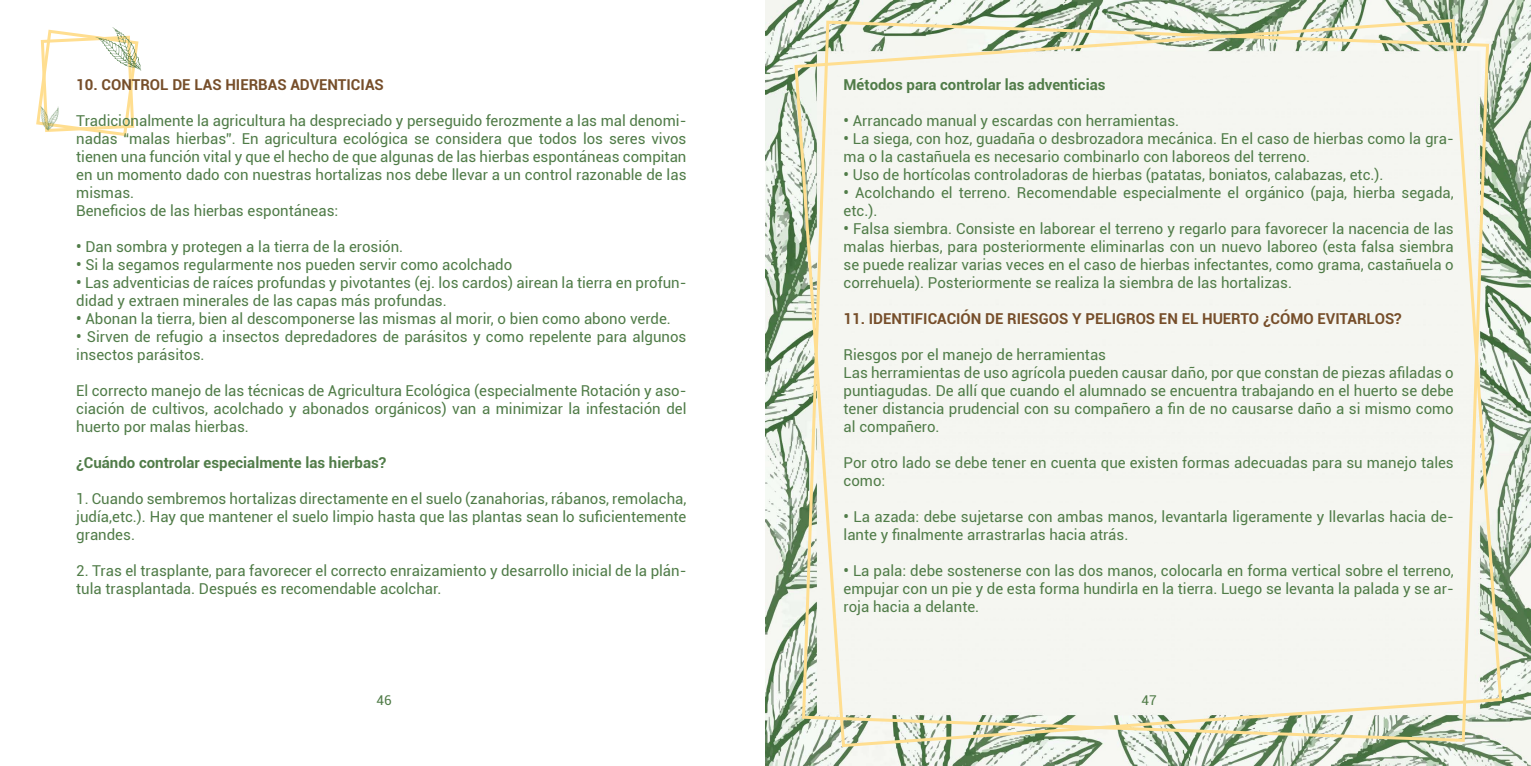
<style>
.page{position:relative;width:1531px;height:766px;background:#fff}
.page>*{position:absolute;margin:0;border:0;box-sizing:border-box;transform-origin:0 0}
.t1{font:15px/18px "Roboto";color:#507c48}
.t2{font:700 15px "Roboto";color:#764e2a}
.t3{font:700 15px "Roboto";color:#507c48}
.t4{font:13.5px "Roboto";color:#507c48}
.s1{font-weight:700}
</style>
<div class="page">
<img style="left:765px;top:0;width:766px;height:765px">
<svg style="left:793px;top:17px;width:710px;height:731px"></svg>
<svg style="left:800px;top:19px;width:690px;height:724px"></svg>
<svg style="left:36px;top:29px;width:103px;height:108px"></svg>
<p class="t2" style="left:76px;top:74px;width:309px">10. CONTROL DE LAS HIERBAS ADVENTICIAS</p>
<p class="t1" style="left:76px;top:111px;width:612px">Tradicionalmente la agricultura ha despreciado y perseguido ferozmente a las mal denomi&shy;nadas “malas hierbas”. En agricultura ecológica se considera que todos los seres vivos tienen una función vital y que el hecho de que algunas de las hierbas espontáneas compitan en un momento dado con nuestras hortalizas nos debe llevar a un control razonable de las mismas.<br>Beneficios de las hierbas espontáneas:</p>
<p class="t1" style="left:76px;top:237px;width:328px"><span class="s1">•</span> Dan sombra y protegen a la tierra de la erosión.</p>
<p class="t1" style="left:76px;top:255px;width:437px"><span class="s1">•</span> Si la segamos regularmente nos pueden servir como acolchado</p>
<p class="t1" style="left:76px;top:273px;width:612px"><span class="s1">•</span> Las adventicias de raíces profundas y pivotantes (ej. los cardos) airean la tierra en profun&shy;didad y extraen minerales de las capas más profundas.</p>
<p class="t1" style="left:76px;top:309px;width:596px"><span class="s1">•</span> Abonan la tierra, bien al descomponerse las mismas al morir, o bien como abono verde.</p>
<p class="t1" style="left:76px;top:327px;width:612px"><span class="s1">•</span> Sirven de refugio a insectos depredadores de parásitos y como repelente para algunos insectos parásitos.</p>
<p class="t1" style="left:76px;top:381px;width:612px;text-align:justify">El correcto manejo de las técnicas de Agricultura Ecológica (especialmente Rotación y aso&shy;ciación de cultivos, acolchado y abonados orgánicos) van a minimizar la infestación del huerto por malas hierbas.</p>
<p class="t3" style="left:76px;top:452px;width:311px">¿Cuándo controlar especialmente las hierbas?</p>
<p class="t1" style="left:76px;top:489px;width:612px;text-align:justify">1. Cuando sembremos hortalizas directamente en el suelo (zanahorias, rábanos, remolacha, judía,etc.). Hay que mantener el suelo limpio hasta que las plantas sean lo suficientemente grandes.</p>
<p class="t1" style="left:76px;top:561px;width:612px">2. Tras el trasplante, para favorecer el correcto enraizamiento y desarrollo inicial de la plán&shy;tula trasplantada. Después es recomendable acolchar.</p>
<p class="t3" style="left:843px;top:74px;width:263px">Métodos para controlar las adventicias</p>
<p class="t1" style="left:843px;top:111px;width:337px"><span class="s1">•</span> Arrancado manual y escardas con herramientas.</p>
<p class="t1" style="left:843px;top:129px;width:612px"><span class="s1">•</span> La siega, con hoz, guadaña o desbrozadora mecánica. En el caso de hierbas como la gra&shy;ma o la castañuela es necesario combinarlo con laboreos del terreno.</p>
<p class="t1" style="left:843px;top:165px;width:541px"><span class="s1">•</span> Uso de hortícolas controladoras de hierbas (patatas, boniatos, calabazas, etc.).</p>
<p class="t1" style="left:843px;top:183px;width:612px"><span class="s1">•</span> Acolchando el terreno. Recomendable especialmente el orgánico (paja, hierba segada, etc.).</p>
<p class="t1" style="left:843px;top:219px;width:612px;text-align:justify"><span class="s1">•</span> Falsa siembra. Consiste en laborear el terreno y regarlo para favorecer la nacencia de las malas hierbas, para posteriormente eliminarlas con un nuevo laboreo (esta falsa siembra se puede realizar varias veces en el caso de hierbas infectantes, como grama, castañuela o correhuela). Posteriormente se realiza la siembra de las hortalizas.</p>
<p class="t2" style="left:843px;top:308px;width:560px">11. IDENTIFICACIÓN DE RIESGOS Y PELIGROS EN EL HUERTO ¿CÓMO EVITARLOS?</p>
<p class="t1" style="left:843px;top:345px;width:612px">Riesgos por el manejo de herramientas<br>Las herramientas de uso agrícola pueden causar daño, por que constan de piezas afiladas o puntiagudas. De allí que cuando el alumnado se encuentra trabajando en el huerto se debe tener distancia prudencial con su compañero a fin de no causarse daño a si mismo como al compañero.</p>
<p class="t1" style="left:843px;top:453px;width:612px">Por otro lado se debe tener en cuenta que existen formas adecuadas para su manejo tales como:</p>
<p class="t1" style="left:843px;top:507px;width:612px"><span class="s1">•</span> La azada: debe sujetarse con ambas manos, levantarla ligeramente y llevarlas hacia de&shy;lante y finalmente arrastrarlas hacia atrás.</p>
<p class="t1" style="left:843px;top:561px;width:612px;text-align:justify"><span class="s1">•</span> La pala: debe sostenerse con las dos manos, colocarla en forma vertical sobre el terreno, empujar con un pie y de esta forma hundirla en la tierra. Luego se levanta la palada y se ar&shy;roja hacia a delante.</p>
<p class="t4" style="left:376px;top:691px;width:17px">46</p>
<p class="t4" style="left:1141px;top:691px;width:17px">47</p>
</div>
